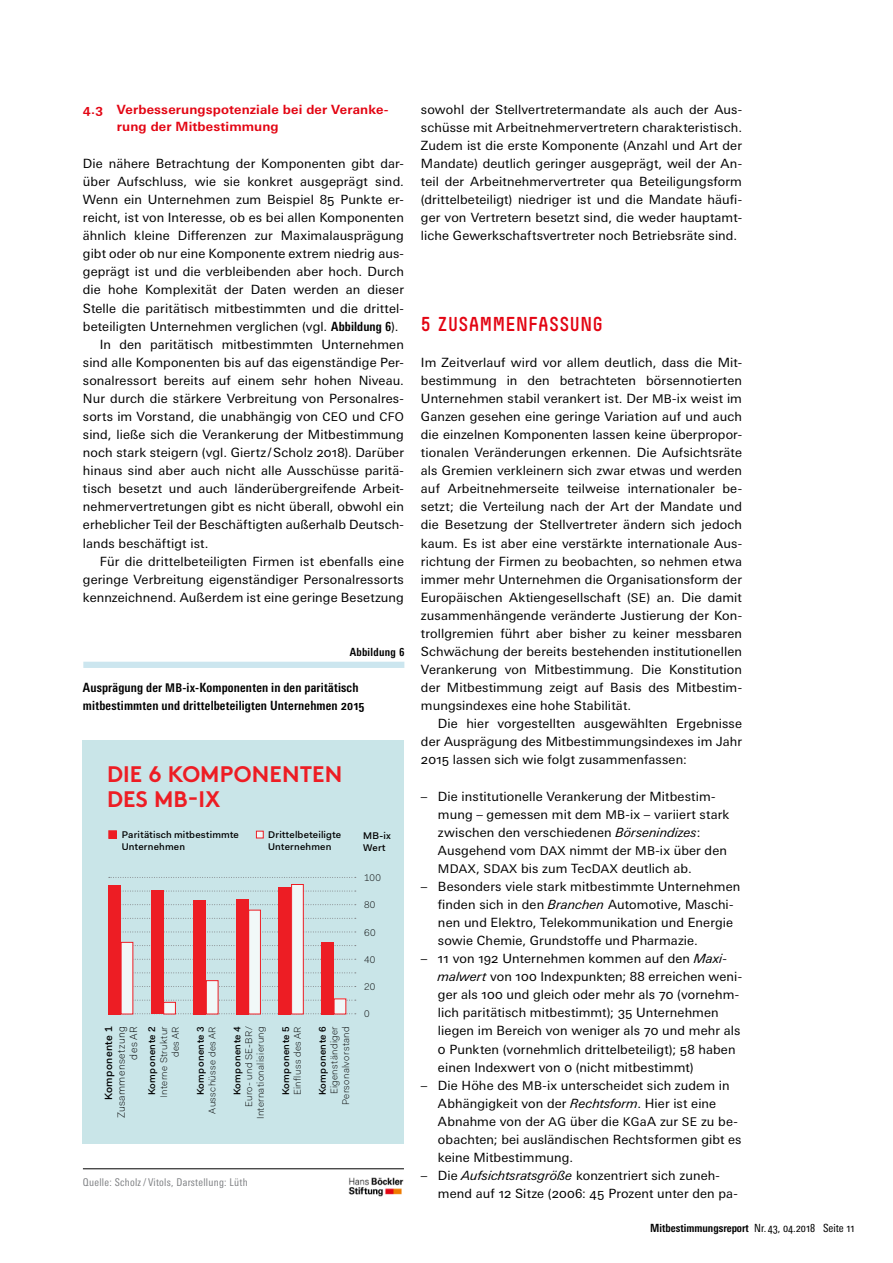
<style>
.page{position:relative;width:893px;height:1263px;background:#fff}
.page>*{position:absolute;margin:0;border:0;box-sizing:border-box;transform-origin:0 0}
.t1{font:700 22.5px/25.5px "Brown";letter-spacing:.005em;color:#ed1d24}
.t2{font:19.8px "Simple HBS";letter-spacing:.005em;color:#e30513}
.Grundtext_o_E{font:12.75px/18px "Univers Next Pro";letter-spacing:.01em;color:#000}
.Grundtext{font:12.75px/18px "Univers Next Pro";letter-spacing:.01em;color:#000;text-align:justify}
.Untertitel___AT{font:700 condensed 12.75px/18px "Univers Next Pro";letter-spacing:.01em;color:#000}
.t3{font:700 12.75px/17px "Univers Next Pro";letter-spacing:.01em;color:#e30513}
.t4{font:700 condensed 11.25px "Univers Next Pro";color:#000}
.t5{font:700 condensed 11.25px "Univers Next Pro";letter-spacing:.025em;color:#000}
.t6{font:condensed 10.65px "Univers Next Pro";letter-spacing:.025em;color:#808285}
.t7{font:300 10.5px/12.6px "Fakt Pro";letter-spacing:.035em;color:#000;text-align:right}
.t8{font:300 9.75px/11.7px "Fakt Pro";letter-spacing:.04em;color:#000;text-align:right}
.t9{font:500 9.75px/11.7px "Fakt Pro";letter-spacing:.025em;color:#000}
.s1{font-weight:700;font-stretch:condensed}
.s2{font-size:12px}
.s3{font-weight:500}
.s4{font-style:italic}
.s5{font-weight:400}
</style>
<div class="page">
<div style="left:83px;top:740px;width:321px;height:404px;background:#c9e5e8"></div>
<svg style="left:109px;top:877px;width:247px;height:1px"></svg>
<svg style="left:121px;top:918px;width:235px;height:1px"></svg>
<svg style="left:133px;top:959px;width:223px;height:1px"></svg>
<svg style="left:122px;top:891px;width:234px;height:1px"></svg>
<svg style="left:122px;top:931px;width:234px;height:1px"></svg>
<svg style="left:133px;top:972px;width:223px;height:1px"></svg>
<svg style="left:121px;top:904px;width:235px;height:1px"></svg>
<svg style="left:133px;top:945px;width:223px;height:1px"></svg>
<svg style="left:133px;top:986px;width:223px;height:1px"></svg>
<svg style="left:133px;top:1000px;width:223px;height:1px"></svg>
<svg style="left:133px;top:1013px;width:223px;height:1px"></svg>
<div style="left:108px;top:885px;width:13px;height:129px;background:#ed1d24"></div>
<div style="left:121px;top:942px;width:12px;height:72px;background:#f1f8f8"></div>
<div style="left:321px;top:942px;width:13px;height:72px;background:#ed1d24"></div>
<div style="left:334px;top:999px;width:12px;height:15px;background:#f1f8f8"></div>
<div style="left:236px;top:899px;width:13px;height:115px;background:#ed1d24"></div>
<div style="left:249px;top:910px;width:11px;height:104px;background:#f1f8f8"></div>
<div style="left:248px;top:910px;width:13px;height:104px;border:1px solid #ed1d24"></div>
<div style="left:193px;top:900px;width:13px;height:114px;background:#ed1d24"></div>
<div style="left:206px;top:981px;width:12px;height:33px;background:#f1f8f8"></div>
<div style="left:206px;top:980px;width:12px;height:34px;border:1px solid #ed1d24"></div>
<div style="left:151px;top:890px;width:12px;height:124px;background:#ed1d24"></div>
<div style="left:164px;top:1002px;width:11px;height:12px;background:#f1f8f8"></div>
<div style="left:163px;top:1002px;width:13px;height:12px;border:1px solid #ed1d24"></div>
<div style="left:292px;top:884px;width:11px;height:130px;background:#f1f8f8"></div>
<div style="left:291px;top:884px;width:13px;height:130px;border:1px solid #ed1d24"></div>
<div style="left:279px;top:887px;width:12px;height:127px;background:#ed1d24"></div>
<div style="left:256px;top:831px;width:7px;height:7px;background:#f1f8f8"></div>
<div style="left:256px;top:831px;width:8px;height:7px;border:1px solid #ed1d24"></div>
<div style="left:109px;top:831px;width:7px;height:7px;background:#ed1d24"></div>
<div style="left:108px;top:830px;width:9px;height:9px;border:1px solid #ed1d24"></div>
<div style="left:83px;top:662px;width:321px;height:6px;background:#cce6ef"></div>
<hr style="left:83px;top:1168px;width:321px;height:1px;background:#000">
<img style="left:349px;top:1178px;width:54px;height:19px">
<p class="t3" style="left:117px;top:101px;width:273px;text-indent:-34px">4.3 Verbesserungspotenziale bei der Veranke&shy;rung der Mitbestimmung</p>
<p class="Grundtext_o_E" style="left:83px;top:154px;width:323px;text-align:justify">Die nähere Betrachtung der Komponenten gibt dar&shy;über Aufschluss, wie sie konkret ausgeprägt sind.<br>Wenn ein Unternehmen zum Beispiel 85 Punkte er&shy;reicht, ist von Interesse, ob es bei allen Komponenten ähnlich kleine Differenzen zur Maximalausprägung gibt oder ob nur eine Komponente extrem niedrig aus&shy;geprägt ist und die verbleibenden aber hoch. Durch die hohe Komplexität der Daten werden an dieser Stelle die paritätisch mitbestimmten und die drittel&shy;beteiligten Unternehmen verglichen (vgl. <span class="s1">Abbildung 6</span>).</p>
<p class="Grundtext" style="left:83px;top:335px;width:323px;text-indent:17px">In den paritätisch mitbestimmten Unternehmen sind alle Komponenten bis auf das eigenständige Per&shy;sonalressort bereits auf einem sehr hohen Niveau.<br>Nur durch die stärkere Verbreitung von Personalres&shy;sorts im Vorstand, die unabhängig von <span class="s2">CEO</span> und <span class="s2">CFO </span>sind, ließe sich die Verankerung der Mitbestimmung noch stark steigern (vgl. Giertz /Scholz 2018). Darüber hinaus sind aber auch nicht alle Ausschüsse paritä&shy;tisch besetzt und auch länderübergreifende Arbeit&shy;nehmervertretungen gibt es nicht überall, obwohl ein erheblicher Teil der Beschäftigten außerhalb Deutsch&shy;lands beschäftigt ist.</p>
<p class="Grundtext" style="left:83px;top:552px;width:323px;text-indent:17px">Für die drittelbeteiligten Firmen ist ebenfalls eine geringe Verbreitung eigenständiger Personalressorts kennzeichnend. Außerdem ist eine geringe Besetzung</p>
<p class="t5" style="left:350px;top:645px;width:56px">Abbildung 6</p>
<p class="Untertitel___AT" style="left:83px;top:678px;width:283px">Ausprägung der <span class="s2">MB</span>-ix-Komponenten in den paritätisch mitbestimmten und drittelbeteiligten Unternehmen 2015</p>
<p class="t1" style="left:107px;top:759px;width:237px">DIE 6 KOMPONENTEN<br>DES MB-IX</p>
<p class="t9" style="left:122px;top:828px;width:119px">Paritätisch mitbestimmte<br>Unternehmen</p>
<p class="t9" style="left:268px;top:828px;width:75px">Drittelbeteiligte<br>Unternehmen</p>
<p class="t9" style="left:363px;top:830px;width:29px">MB-ix<br>Wert</p>
<p class="t8" style="left:364px;top:871px;width:18px">100</p>
<p class="t8" style="left:364px;top:899px;width:13px">80</p>
<p class="t8" style="left:364px;top:926px;width:13px">60</p>
<p class="t8" style="left:146px;top:1097px;width:73px;rotate:-90deg"><span class="s3">Komponente 2<br></span>Interne Struktur des AR</p>
<p class="t8" style="left:280px;top:1095px;width:71px;text-align:left;rotate:-90deg"><span class="s3">Komponente 5<br></span>Einfluss des AR</p>
<p class="t7" style="left:102px;top:1118px;width:94px;rotate:-90deg"><span class="s3">Komponente 1<br></span>Zusammensetzung des AR</p>
<p class="t8" style="left:316px;top:1105px;width:80px;rotate:-90deg"><span class="s3">Komponente 6<br></span>Eigenständiger<br>Personalvorstand</p>
<p class="t8" style="left:231px;top:1119px;width:94px;rotate:-90deg"><span class="s3">Komponente 4<br></span>Euro- und SE-BR/<br>Internationalisierung</p>
<p class="t8" style="left:195px;top:1113px;width:89px;rotate:-90deg"><span class="s3">Komponente 3<br></span>Ausschüsse des AR</p>
<p class="t8" style="left:364px;top:954px;width:13px">40</p>
<p class="t8" style="left:364px;top:981px;width:13px">20</p>
<p class="t8" style="left:364px;top:1008px;width:7px">0</p>
<p class="t6" style="left:83px;top:1176px;width:166px">Quelle: Scholz / Vitols, Darstellung: Lüth</p>
<p class="Grundtext" style="left:421px;top:100px;width:323px">sowohl der Stellvertretermandate als auch der Aus&shy;schüsse mit Arbeitnehmervertretern charakteristisch.<br>Zudem ist die erste Komponente (Anzahl und Art der Mandate) deutlich geringer ausgeprägt, weil der An&shy;teil der Arbeitnehmervertreter qua Beteiligungsform (drittelbeteiligt) niedriger ist und die Mandate häufi&shy;ger von Vertretern besetzt sind, die weder hauptamt&shy;liche Gewerkschaftsvertreter noch Betriebsräte sind.</p>
<p class="t2" style="left:421px;top:312px;width:184px">5 ZUSAMMENFASSUNG</p>
<p class="Grundtext_o_E" style="left:421px;top:353px;width:323px;text-align:justify">Im Zeitverlauf wird vor allem deutlich, dass die Mit&shy;bestimmung in den betrachteten börsennotierten Unternehmen stabil verankert ist. Der <span class="s2">MB</span>-ix weist im Ganzen gesehen eine geringe Variation auf und auch die einzelnen Komponenten lassen keine überpropor&shy;tionalen Veränderungen erkennen. Die Aufsichtsräte als Gremien verkleinern sich zwar etwas und werden auf Arbeitnehmerseite teilweise internationaler be&shy;setzt; die Verteilung nach der Art der Mandate und die Besetzung der Stellvertreter ändern sich jedoch kaum. Es ist aber eine verstärkte internationale Aus&shy;richtung der Firmen zu beobachten, so nehmen etwa immer mehr Unternehmen die Organisationsform der Europäischen Aktiengesellschaft (<span class="s2">SE</span>) an. Die damit zusammenhängende veränderte Justierung der Kon&shy;trollgremien führt aber bisher zu keiner messbaren Schwächung der bereits bestehenden institutionellen Verankerung von Mitbestimmung. Die Konstitution der Mitbestimmung zeigt auf Basis des Mitbestim&shy;mungsindexes eine hohe Stabilität.</p>
<p class="Grundtext" style="left:421px;top:715px;width:323px;text-indent:17px">Die hier vorgestellten ausgewählten Ergebnisse der Ausprägung des Mitbestimmungsindexes im Jahr 2015 lassen sich wie folgt zusammenfassen:</p>
<p class="Grundtext_o_E" style="left:438px;top:787px;width:293px;text-indent:-17px">– Die institutionelle Verankerung der Mitbestim&shy;mung – gemessen mit dem <span class="s2">MB</span>-ix – variiert stark zwischen den verschiedenen <span class="s4">Börsenindizes</span>:<br>Ausgehend vom <span class="s2">DAX</span> nimmt der <span class="s2">MB</span>-ix über den <span class="s2">MDAX</span>, <span class="s2">SDAX</span> bis zum Tec<span class="s2">DAX</span> deutlich ab.</p>
<p class="Grundtext_o_E" style="left:438px;top:877px;width:304px;text-indent:-17px">– Besonders viele stark mitbestimmte Unternehmen finden sich in den <span class="s4">Branchen</span> Automotive, Maschi&shy;nen und Elektro, Telekommunikation und Energie sowie Chemie, Grundstoffe und Pharmazie.</p>
<p class="Grundtext_o_E" style="left:438px;top:950px;width:306px;text-indent:-17px">– 11 von 192 Unternehmen kommen auf den <span class="s4">Maxi&shy;malwert</span> von 100 Indexpunkten; 88 erreichen weni&shy;ger als 100 und gleich oder mehr als 70 (vornehm&shy;lich paritätisch mitbestimmt); 35 Unternehmen liegen im Bereich von weniger als 70 und mehr als 0 Punkten (vornehmlich drittelbeteiligt); 58 haben einen Indexwert von 0 (nicht mitbestimmt)</p>
<p class="Grundtext_o_E" style="left:438px;top:1076px;width:305px;text-indent:-17px">– Die Höhe des <span class="s2">MB</span>-ix unterscheidet sich zudem in Abhängigkeit von der <span class="s4">Rechtsform</span>. Hier ist eine Abnahme von der <span class="s2">AG</span> über die <span class="s2">KG</span>aA zur <span class="s2">SE</span> zu be&shy;obachten; bei ausländischen Rechtsformen gibt es keine Mitbestimmung.</p>
<p class="Grundtext_o_E" style="left:438px;top:1166px;width:301px;text-indent:-17px">– Die <span class="s4">Aufsichtsratsgröße</span> konzentriert sich zuneh&shy;mend auf 12 Sitze (2006: 45 Prozent unter den pa-</p>
<p class="t4" style="left:650px;top:1221px;width:206px">Mitbestimmungsreport <span class="s5">Nr. 43, 04.2018 Seite 11</span></p>
</div>
